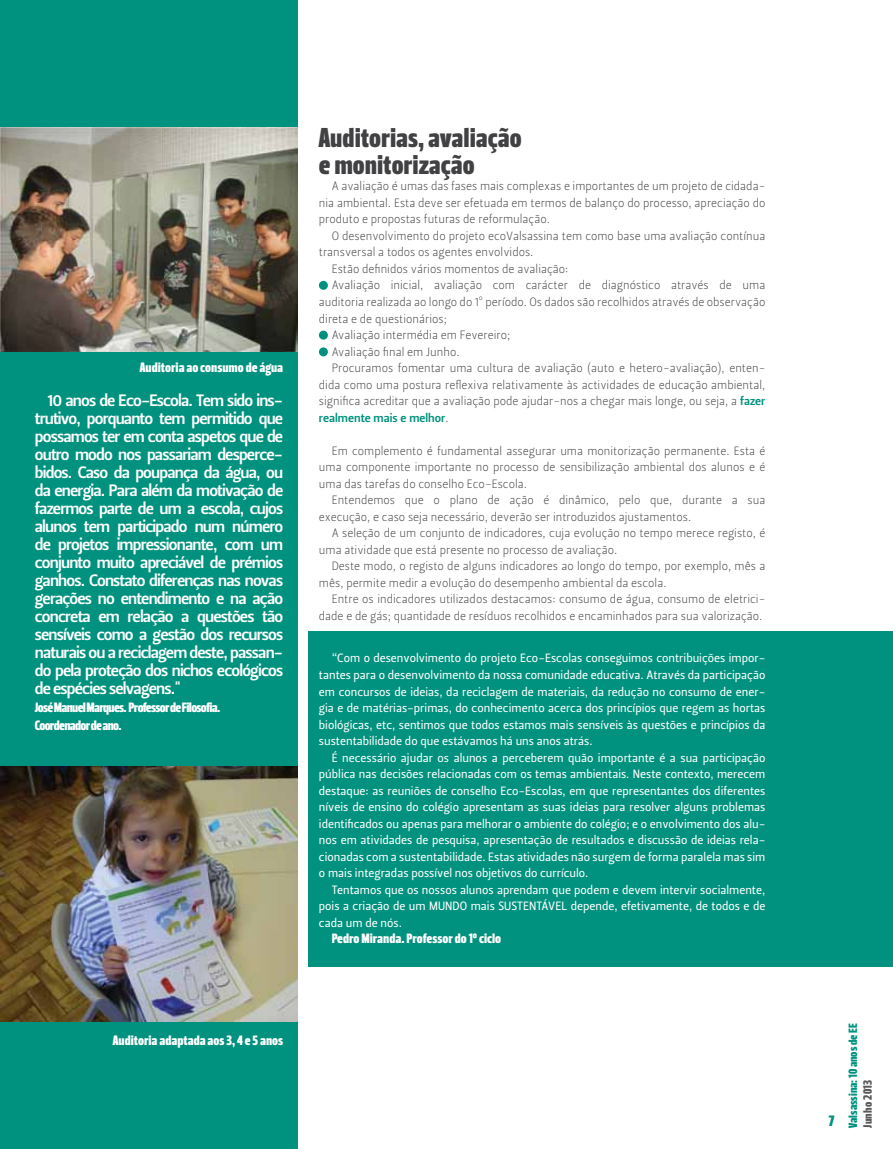
<style>
.page{position:relative;width:893px;height:1149px;background:#fff}
.page>*{position:absolute;margin:0;border:0;box-sizing:border-box;transform-origin:0 0}
.t1{font:27px/27px "Leitura Headline Sans";color:#414042}
.t2{font:16.5px/18px "Leitura Sans Grot 3";letter-spacing:-.05em;color:#fff;text-align:justify}
.t3{font:15px "Leitura Headline Sans";color:#00927e}
.t4{font:13.5px "Leitura Headline Sans";color:#fff}
.t5{font:13.5px/18px "Leitura Headline Sans";letter-spacing:-.05em;color:#fff}
.t6{font:12px/16.5px "Leitura Sans Grot 1";color:#414042}
.t7{font:12px/16.5px "Leitura Sans Grot 2";color:#fff;text-align:justify}
.t8{font:12px "Leitura Headline Sans";color:#00927e}
.t9{font:12px "Leitura Sans Grot 3";color:#00927e}
.t10{font:12px "Leitura Headline Sans";letter-spacing:.02em;color:#58595b}
.s1{font-family:"Leitura Sans Grot 3";color:#00927e}
.s2{font-family:"Leitura Sans Grot 1";color:#414042}
</style>
<div class="page">
<div style="left:308px;top:631px;width:585px;height:334px;background:#00927e"></div>
<div style="left:0;top:0;width:298px;height:1148px;background:#00927e"></div>
<img style="left:0;top:128px;width:298px;height:223px">
<div style="left:319px;top:281px;width:9px;height:9px;background:#00927e;border-radius:50%"></div>
<div style="left:319px;top:330px;width:9px;height:9px;background:#00927e;border-radius:50%"></div>
<div style="left:319px;top:347px;width:9px;height:9px;background:#00927e;border-radius:50%"></div>
<img style="left:0;top:766px;width:298px;height:254px">
<p class="t4" style="left:140px;top:359px;width:145px">Auditoria ao consumo de água</p>
<p class="t2" style="left:35px;top:391px;width:250px;text-indent:13px">10 anos de Eco-Escola. Tem sido ins&shy;trutivo, porquanto tem permitido que possamos ter em conta aspetos que de outro modo nos passariam desperce&shy;bidos. Caso da poupança da água, ou da energia. Para além da motivação de fazermos parte de um a escola, cujos alunos tem participado num número de projetos impressionante, com um conjunto muito apreciável de prémios ganhos. Constato diferenças nas novas gerações no entendimento e na ação concreta em relação a questões tão sensíveis como a gestão dos recursos naturais ou a reciclagem deste, passan&shy;do pela proteção dos nichos ecológicos de espécies selvagens."</p>
<p class="t5" style="left:35px;top:698px;width:187px">José Manuel Marques. Professor de Filosofia.<br>Coordenador de ano.</p>
<h1 class="t1" style="left:319px;top:124px;width:204px">Auditorias, avaliação e monitorização</h1>
<p class="t6" style="left:319px;top:178px;width:448px;text-align:justify;text-indent:13px">A avaliação é umas das fases mais complexas e importantes de um projeto de cidada&shy;nia ambiental. Esta deve ser efetuada em termos de balanço do processo, apreciação do produto e propostas futuras de reformulação.</p>
<p class="t6" style="left:332px;top:228px;width:435px">O desenvolvimento do projeto ecoValsassina tem como base uma avaliação contínua</p>
<p class="t6" style="left:319px;top:244px;width:216px">transversal a todos os agentes envolvidos.</p>
<p class="t6" style="left:332px;top:261px;width:238px">Estão definidos vários momentos de avaliação:</p>
<p class="t6" style="left:332px;top:277px;width:435px">Avaliação inicial, avaliação com carácter de diagnóstico através de uma</p>
<p class="t6" style="left:319px;top:294px;width:448px">auditoria realizada ao longo do 1º período. Os dados são recolhidos através de observação</p>
<p class="t6" style="left:319px;top:310px;width:130px">direta e de questionários;</p>
<p class="t6" style="left:332px;top:327px;width:180px">Avaliação intermédia em Fevereiro;</p>
<p class="t6" style="left:332px;top:343px;width:129px">Avaliação final em Junho.</p>
<p class="t6" style="left:332px;top:360px;width:435px">Procuramos fomentar uma cultura de avaliação (auto e hetero-avaliação), enten-</p>
<p class="t6" style="left:319px;top:376px;width:448px">dida como uma postura reflexiva relativamente às actividades de educação ambiental,</p>
<p class="t6" style="left:319px;top:393px;width:448px">significa acreditar que a avaliação pode ajudar-nos a chegar mais longe, ou seja, a <span class="s1">fazer</span></p>
<p class="t9" style="left:319px;top:410px;width:131px">realmente mais e melhor<span class="s2">.</span></p>
<p class="t6" style="left:319px;top:442px;width:448px;text-align:justify;text-indent:13px">Em complemento é fundamental assegurar uma monitorização permanente. Esta é uma componente importante no processo de sensibilização ambiental dos alunos e é uma das tarefas do conselho Eco-Escola.</p>
<p class="t6" style="left:319px;top:492px;width:448px;text-indent:13px">Entendemos que o plano de ação é dinâmico, pelo que, durante a sua execução, e caso seja necessário, deverão ser introduzidos ajustamentos.</p>
<p class="t6" style="left:319px;top:525px;width:448px;text-indent:13px">A seleção de um conjunto de indicadores, cuja evolução no tempo merece registo, é uma atividade que está presente no processo de avaliação.</p>
<p class="t6" style="left:319px;top:558px;width:448px;text-indent:13px">Deste modo, o registo de alguns indicadores ao longo do tempo, por exemplo, mês a mês, permite medir a evolução do desempenho ambiental da escola.</p>
<p class="t6" style="left:319px;top:591px;width:448px;text-align:right">Entre os indicadores utilizados destacamos: consumo de água, consumo de eletrici&shy;dade e de gás; quantidade de resíduos recolhidos e encaminhados para sua valorização.</p>
<p class="t7" style="left:319px;top:650px;width:448px;text-indent:13px">“Com o desenvolvimento do projeto Eco-Escolas conseguimos contribuições impor&shy;tantes para o desenvolvimento da nossa comunidade educativa. Através da participação em concursos de ideias, da reciclagem de materiais, da redução no consumo de ener&shy;gia e de matérias-primas, do conhecimento acerca dos princípios que regem as hortas biológicas, etc, sentimos que todos estamos mais sensíveis às questões e princípios da sustentabilidade do que estávamos há uns anos atrás.</p>
<p class="t7" style="left:319px;top:749px;width:448px;text-indent:13px">É necessário ajudar os alunos a perceberem quão importante é a sua participação pública nas decisões relacionadas com os temas ambientais. Neste contexto, merecem destaque: as reuniões de conselho Eco-Escolas, em que representantes dos diferentes níveis de ensino do colégio apresentam as suas ideias para resolver alguns problemas identificados ou apenas para melhorar o ambiente do colégio; e o envolvimento dos alu&shy;nos em atividades de pesquisa, apresentação de resultados e discussão de ideias rela&shy;cionadas com a sustentabilidade. Estas atividades não surgem de forma paralela mas sim o mais integradas possível nos objetivos do currículo.</p>
<p class="t7" style="left:319px;top:881px;width:448px;text-indent:13px">Tentamos que os nossos alunos aprendam que podem e devem intervir socialmente, pois a criação de um MUNDO mais SUSTENTÁVEL depende, efetivamente, de todos e de cada um de nós.</p>
<p class="t4" style="left:332px;top:930px;width:171px">Pedro Miranda. Professor do 1º ciclo</p>
<p class="t4" style="left:113px;top:1031px;width:172px">Auditoria adaptada aos 3, 4 e 5 anos</p>
<p class="t3" style="left:829px;top:1111px;width:7px">7</p>
<p class="t8" style="left:846px;top:1127px;width:106px;rotate:-90deg">Valsassina: 10 anos de EE</p>
<p class="t10" style="left:860px;top:1127px;width:49px;rotate:-90deg">Junho 2013</p>
</div>
